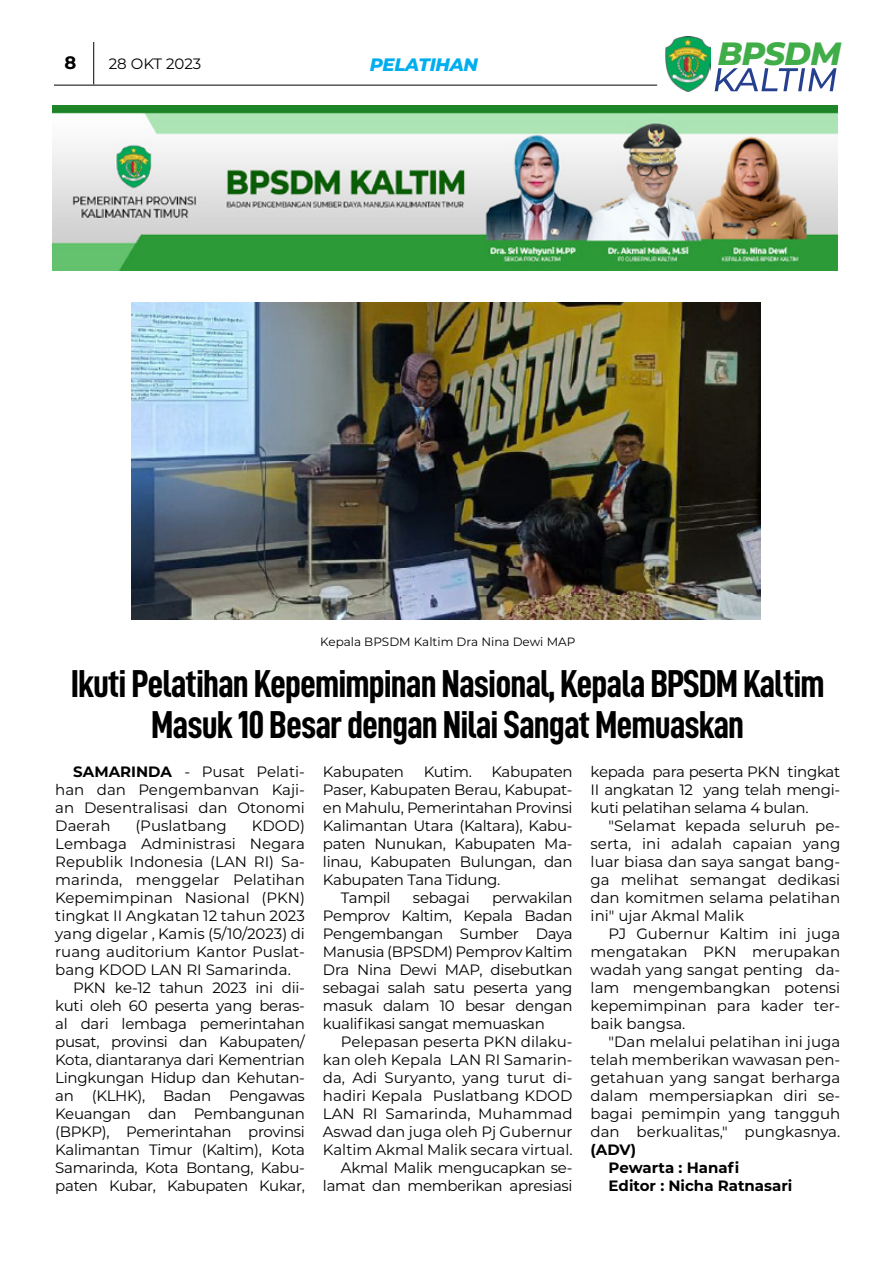
<style>
.page{position:relative;width:893px;height:1263px;background:#fff}
.page>*{position:absolute;margin:0;border:0;box-sizing:border-box;transform-origin:0 0}
.t1{font:39px/40.5px "D DIN Condensed Bold";letter-spacing:-.025em;color:#000;text-align:center}
.t2{font:italic 800 32.1px "Montserrat";letter-spacing:-.025em;color:#41ad49}
.t3{font:italic 800 18px "Montserrat";letter-spacing:-.015em;color:#00aeef}
.t4{font:700 18px "Montserrat";color:#000}
.t5{font:15px/18px "Montserrat";letter-spacing:-.02em;color:#000;text-align:justify}
.t6{font:15px/18px "Montserrat";color:#000;text-align:right}
.t7{font:700 15px/18px "Montserrat";color:#000}
.t8{font:12px "Montserrat";color:#000}
.s1{font-weight:700}
</style>
<div class="page">
<hr style="left:54px;top:85px;width:603px;height:1px;background:#000">
<hr style="left:93px;top:42px;width:1px;height:42px;background:#000">
<img style="left:666px;top:36px;width:45px;height:55px">
<img style="left:52px;top:106px;width:785px;height:165px">
<svg style="left:715px;top:68px;width:121px;height:23px"></svg>
<img style="left:131px;top:302px;width:630px;height:317px">
<p class="t4" style="left:64px;top:50px;width:13px">8</p>
<p class="t6" style="left:109px;top:54px;width:94px">28 OKT 2023</p>
<p class="t3" style="left:370px;top:52px;width:110px">PELATIHAN</p>
<h2 class="t2" style="left:718px;top:30px;width:125px">BPSDM</h2>
<p class="t8" style="left:320px;top:634px;width:257px">Kepala BPSDM Kaltim Dra Nina Dewi MAP</p>
<h1 class="t1" style="left:71px;top:663px;width:755px">Ikuti Pelatihan Kepemimpinan Nasional, Kepala BPSDM Kaltim<br>Masuk 10 Besar dengan Nilai Sangat Memuaskan</h1>
<p class="t5" style="left:55px;top:762px;width:251px;text-indent:18px"><span class="s1">SAMARINDA</span> - Pusat Pelati&shy;han dan Pengembanvan Kaji&shy;an Desentralisasi dan Otonomi Daerah</p>
<p class="t6" style="left:135px;top:816px;width:93px">(Puslatbang</p>
<p class="t5" style="left:252px;top:816px;width:55px">KDOD)</p>
<p class="t6" style="left:55px;top:834px;width:251px">Lembaga Administrasi Negara</p>
<p class="t6" style="left:55px;top:852px;width:251px">Republik Indonesia (LAN RI) Sa-</p>
<p class="t6" style="left:55px;top:870px;width:251px">marinda, menggelar Pelatihan</p>
<p class="t6" style="left:55px;top:888px;width:251px">Kepemimpinan Nasional (PKN)</p>
<p class="t6" style="left:55px;top:906px;width:251px">tingkat II Angkatan 12 tahun 2023</p>
<p class="t6" style="left:55px;top:924px;width:251px">yang digelar , Kamis (5/10/2023) di</p>
<p class="t6" style="left:55px;top:942px;width:251px">ruang auditorium Kantor Puslat-</p>
<p class="t6" style="left:55px;top:960px;width:237px">bang KDOD LAN RI Samarinda.</p>
<p class="t5" style="left:73px;top:978px;width:233px">PKN ke-12 tahun 2023 ini dii-</p>
<p class="t5" style="left:55px;top:996px;width:251px">kuti oleh 60 peserta yang beras-</p>
<p class="t5" style="left:55px;top:1014px;width:251px">al dari lembaga pemerintahan</p>
<p class="t5" style="left:55px;top:1032px;width:251px">pusat, provinsi dan Kabupaten/</p>
<p class="t5" style="left:55px;top:1050px;width:251px">Kota, diantaranya dari Kementrian</p>
<p class="t5" style="left:55px;top:1068px;width:251px">Lingkungan Hidup dan Kehutan-</p>
<p class="t5" style="left:55px;top:1086px;width:251px">an (KLHK), Badan Pengawas</p>
<p class="t5" style="left:55px;top:1104px;width:251px">Keuangan dan Pembangunan</p>
<p class="t5" style="left:55px;top:1122px;width:251px">(BPKP), Pemerintahan provinsi</p>
<p class="t5" style="left:55px;top:1140px;width:251px">Kalimantan Timur (Kaltim), Kota</p>
<p class="t5" style="left:55px;top:1158px;width:251px">Samarinda, Kota Bontang, Kabu-</p>
<p class="t5" style="left:55px;top:1176px;width:251px">paten Kubar, Kabupaten Kukar,</p>
<p class="t5" style="left:323px;top:762px;width:83px">Kabupaten</p>
<p class="t5" style="left:424px;top:762px;width:50px">Kutim.</p>
<p class="t5" style="left:491px;top:762px;width:83px">Kabupaten</p>
<p class="t5" style="left:323px;top:780px;width:251px">Paser, Kabupaten Berau, Kabupat-</p>
<p class="t5" style="left:323px;top:798px;width:251px">en Mahulu, Pemerintahan Provinsi</p>
<p class="t5" style="left:323px;top:816px;width:251px">Kalimantan Utara (Kaltara), Kabu-</p>
<p class="t5" style="left:323px;top:834px;width:251px">paten Nunukan, Kabupaten Ma-</p>
<p class="t5" style="left:323px;top:852px;width:251px">linau, Kabupaten Bulungan, dan</p>
<p class="t5" style="left:323px;top:870px;width:179px">Kabupaten Tana Tidung.</p>
<p class="t5" style="left:341px;top:888px;width:51px">Tampil</p>
<p class="t5" style="left:413px;top:888px;width:58px">sebagai</p>
<p class="t5" style="left:323px;top:888px;width:251px;text-indent:169px">perwakilan Pemprov Kaltim, Kepala Badan Pengembangan Sumber Daya Manusia (BPSDM) Pemprov Kaltim Dra Nina Dewi MAP, disebutkan sebagai salah satu peserta yang masuk dalam 10 besar dengan kualifikasi sangat memuaskan</p>
<p class="t6" style="left:323px;top:1032px;width:251px">Pelepasan peserta PKN dilaku&shy;kan oleh Kepala LAN RI Samarin&shy;da, Adi Suryanto, yang turut di&shy;hadiri Kepala Puslatbang KDOD<br>LAN RI Samarinda, Muhammad<br>Aswad dan juga oleh Pj Gubernur<br>Kaltim Akmal Malik secara virtual.<br>Akmal Malik mengucapkan se&shy;lamat dan memberikan apresiasi</p>
<p class="t5" style="left:591px;top:762px;width:251px">kepada para peserta PKN tingkat II angkatan 12 yang telah mengi&shy;kuti pelatihan selama 4 bulan.</p>
<p class="t5" style="left:591px;top:816px;width:251px;text-indent:18px">"Selamat kepada seluruh pe&shy;serta, ini adalah capaian yang luar biasa dan saya sangat bang&shy;ga melihat semangat dedikasi dan komitmen selama pelatihan ini" ujar Akmal Malik</p>
<p class="t5" style="left:591px;top:924px;width:251px;text-indent:18px">PJ Gubernur Kaltim ini juga mengatakan PKN merupakan wadah yang sangat penting da&shy;lam mengembangkan potensi kepemimpinan para kader ter&shy;baik bangsa.</p>
<p class="t5" style="left:591px;top:1032px;width:251px;text-indent:18px">"Dan melalui pelatihan ini juga telah memberikan wawasan pen&shy;getahuan yang sangat berharga dalam mempersiapkan diri se&shy;bagai pemimpin yang tangguh dan berkualitas," pungkasnya.</p>
<p class="t7" style="left:609px;top:1140px;width:185px;text-indent:-18px">(ADV)<br>Pewarta : Hanafi<br>Editor : Nicha Ratnasari</p>
</div>
